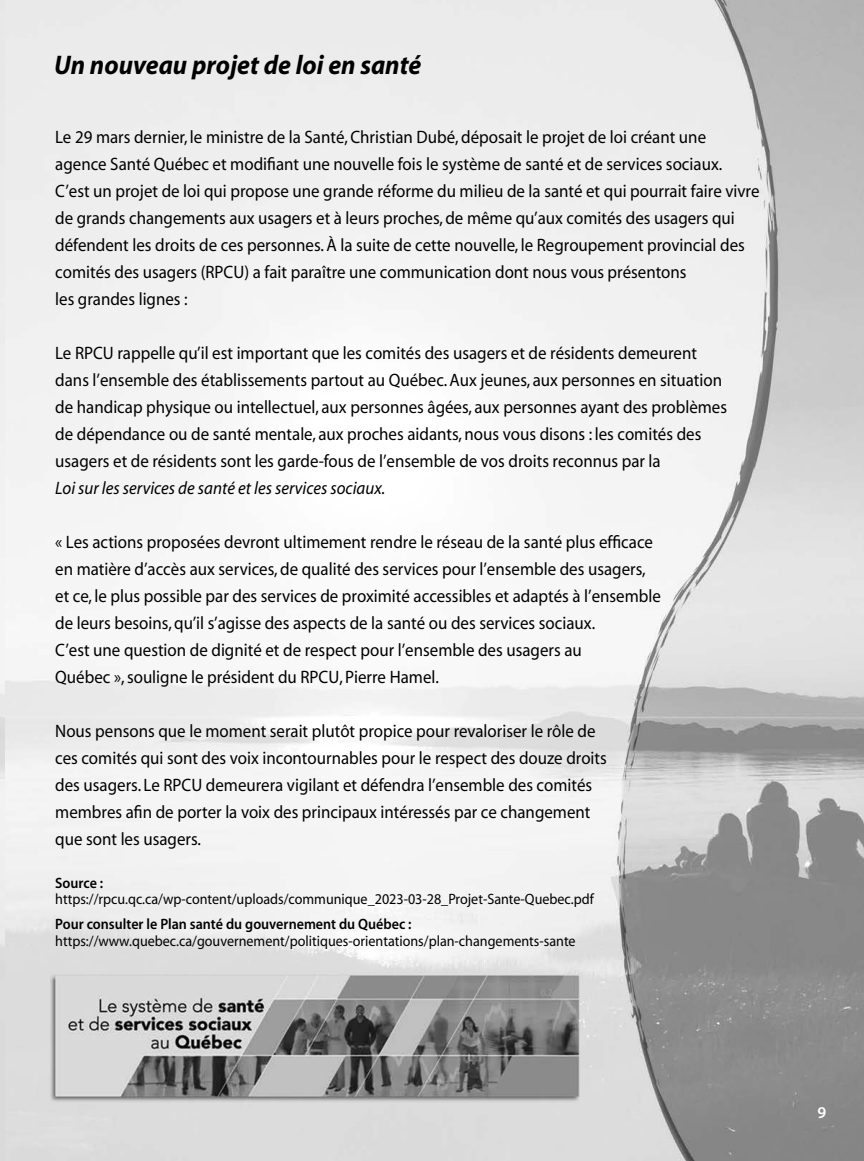
<style>
.page{position:relative;width:864px;height:1161px;background:#fff}
.page>*{position:absolute;margin:0;border:0;box-sizing:border-box;transform-origin:0 0}
.t1{font:27px "Myriad MM It 700 600";color:#000;scale:.95 1}
.t2{font:18px/27px "Myriad MM 400 600";color:#000;scale:.94 1}
.t3{font:18px "Myriad MM It 400 600";color:#000;scale:.94 1}
.t4{font:16.5px "Myriad MM 565 600";color:#fff}
.t5{font:15px "Myriad MM 400 600";color:#000;scale:.94 1}
.t6{font:15px "Myriad MM 565 600";color:#000;scale:.94 1}
</style>
<div class="page">
<img style="left:4px;top:0;width:860px;height:1161px">
<h1 class="t1" style="left:54px;top:52px;width:388px">Un nouveau projet de loi en santé</h1>
<p class="t2" style="left:55px;top:124px;width:751px">Le 29 mars dernier, le ministre de la Santé, Christian Dubé, déposait le projet de loi créant une agence Santé Québec et modifiant une nouvelle fois le système de santé et de services sociaux.<br>C’est un projet de loi qui propose une grande réforme du milieu de la santé et qui pourrait faire vivre de grands changements aux usagers et à leurs proches, de même qu’aux comités des usagers qui défendent les droits de ces personnes. À la suite de cette nouvelle, le Regroupement provincial des comités des usagers (RPCU) a fait paraître une communication dont nous vous présentons<br>les grandes lignes :</p>
<p class="t2" style="left:55px;top:340px;width:716px">Le RPCU rappelle qu’il est important que les comités des usagers et de résidents demeurent dans l’ensemble des établissements partout au Québec. Aux jeunes, aux personnes en situation de handicap physique ou intellectuel, aux personnes âgées, aux personnes ayant des problèmes de dépendance ou de santé mentale, aux proches aidants, nous vous disons : les comités des usagers et de résidents sont les garde-fous de l’ensemble de vos droits reconnus par la</p>
<p class="t3" style="left:55px;top:479px;width:353px">Loi sur les services de santé et les services sociaux.</p>
<p class="t2" style="left:55px;top:529px;width:646px">« Les actions proposées devront ultimement rendre le réseau de la santé plus efficace en matière d’accès aux services, de qualité des services pour l’ensemble des usagers, et ce, le plus possible par des services de proximité accessibles et adaptés à l’ensemble de leurs besoins, qu’il s’agisse des aspects de la santé ou des services sociaux.<br>C’est une question de dignité et de respect pour l’ensemble des usagers au<br>Québec », souligne le président du RPCU, Pierre Hamel.</p>
<p class="t2" style="left:55px;top:718px;width:588px">Nous pensons que le moment serait plutôt propice pour revaloriser le rôle de ces comités qui sont des voix incontournables pour le respect des douze droits des usagers. Le RPCU demeurera vigilant et défendra l’ensemble des comités membres afin de porter la voix des principaux intéressés par ce changement que sont les usagers.</p>
<p class="t6" style="left:55px;top:876px;width:53px">Source :</p>
<p class="t5" style="left:55px;top:892px;width:574px">https://rpcu.qc.ca/wp-content/uploads/communique_2023-03-28_Projet-Sante-Quebec.pdf</p>
<p class="t6" style="left:55px;top:917px;width:381px">Pour consulter le Plan santé du gouvernement du Québec :</p>
<p class="t5" style="left:55px;top:933px;width:555px">https://www.quebec.ca/gouvernement/politiques-orientations/plan-changements-sante</p>
<p class="t4" style="left:817px;top:1104px;width:10px">9</p>
</div>
